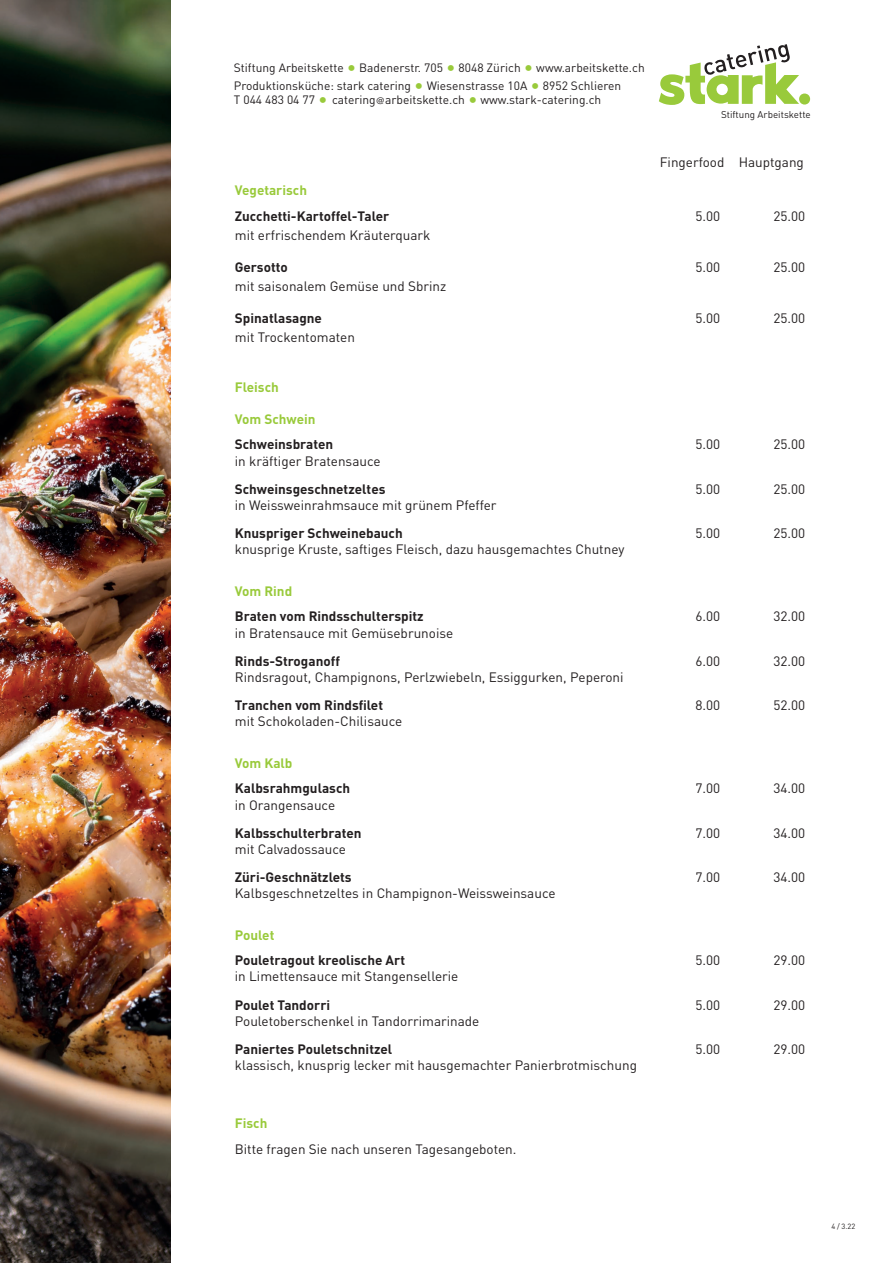
<style>
.page{position:relative;width:893px;height:1263px;background:#fff}
.page>*{position:absolute;margin:0;border:0;box-sizing:border-box;transform-origin:0 0}
.t1{font:13.5px "DIN";color:#231f20}
.t2{font:700 13.5px "DIN";color:#231f20}
.t3{font:700 13.5px "DIN";color:#99ca3b}
.t4{font:12px/18px "DIN";color:#231f20}
.t5{font:9.75px "DIN";color:#231f20}
.t6{font:7.5px "DIN";color:#231f20}
.s1{font-size:18px;color:#99ca3b}
.s2{font-family:"Helvetica";font-size:9px}
</style>
<div class="page">
<img style="left:0;top:0;width:170px;height:1263px">
<svg style="left:659px;top:44px;width:151px;height:61px"></svg>
<p class="t4" style="left:234px;top:58px;width:412px">Stiftung Arbeitskette <span class="s1">•</span> Badenerstr. 705 <span class="s1">•</span> 8048 Zürich <span class="s1">•</span> www.arbeitskette.ch<br>Produktionsküche: stark catering <span class="s1">•</span> Wiesenstrasse 10A <span class="s1">•</span> 8952 Schlieren</p>
<p class="t4" style="left:234px;top:91px;width:369px">T 044 483 04 77 <span class="s1">•</span> catering<span class="s2">@</span>arbeitskette.ch <span class="s1">•</span> www.stark-catering.ch</p>
<p class="t5" style="left:721px;top:108px;width:91px">Stiftung Arbeitskette</p>
<p class="t1" style="left:660px;top:153px;width:146px">Fingerfood Hauptgang</p>
<p class="t3" style="left:235px;top:182px;width:74px">Vegetarisch</p>
<p class="t2" style="left:235px;top:207px;width:156px">Zucchetti-Kartoffel-Taler</p>
<p class="t1" style="left:695px;top:207px;width:26px">5.00</p>
<p class="t1" style="left:773px;top:207px;width:33px">25.00</p>
<p class="t1" style="left:235px;top:227px;width:197px">mit erfrischendem Kräuterquark</p>
<p class="t2" style="left:235px;top:258px;width:55px">Gersotto</p>
<p class="t1" style="left:695px;top:258px;width:26px">5.00</p>
<p class="t1" style="left:773px;top:258px;width:33px">25.00</p>
<p class="t1" style="left:235px;top:278px;width:213px">mit saisonalem Gemüse und Sbrinz</p>
<p class="t2" style="left:235px;top:309px;width:89px">Spinatlasagne</p>
<p class="t1" style="left:695px;top:309px;width:26px">5.00</p>
<p class="t1" style="left:773px;top:309px;width:33px">25.00</p>
<p class="t1" style="left:235px;top:329px;width:122px">mit Trockentomaten</p>
<p class="t3" style="left:235px;top:378px;width:46px">Fleisch</p>
<p class="t3" style="left:235px;top:410px;width:82px">Vom Schwein</p>
<p class="t2" style="left:235px;top:436px;width:100px">Schweinsbraten</p>
<p class="t1" style="left:695px;top:436px;width:26px">5.00</p>
<p class="t1" style="left:773px;top:436px;width:33px">25.00</p>
<p class="t1" style="left:235px;top:452px;width:147px">in kräftiger Bratensauce</p>
<p class="t2" style="left:235px;top:480px;width:152px">Schweinsgeschnetzeltes</p>
<p class="t1" style="left:695px;top:480px;width:26px">5.00</p>
<p class="t1" style="left:773px;top:480px;width:33px">25.00</p>
<p class="t1" style="left:235px;top:497px;width:263px">in Weissweinrahmsauce mit grünem Pfeffer</p>
<p class="t2" style="left:235px;top:524px;width:169px">Knuspriger Schweinebauch</p>
<p class="t1" style="left:695px;top:525px;width:26px">5.00</p>
<p class="t1" style="left:773px;top:525px;width:33px">25.00</p>
<p class="t1" style="left:235px;top:541px;width:391px">knusprige Kruste, saftiges Fleisch, dazu hausgemachtes Chutney</p>
<p class="t3" style="left:235px;top:582px;width:59px">Vom Rind</p>
<p class="t2" style="left:235px;top:608px;width:190px">Braten vom Rindsschulterspitz</p>
<p class="t1" style="left:695px;top:608px;width:26px">6.00</p>
<p class="t1" style="left:773px;top:608px;width:33px">32.00</p>
<p class="t1" style="left:235px;top:624px;width:220px">in Bratensauce mit Gemüsebrunoise</p>
<p class="t2" style="left:235px;top:652px;width:107px">Rinds-Stroganoff</p>
<p class="t1" style="left:695px;top:652px;width:26px">6.00</p>
<p class="t1" style="left:773px;top:652px;width:33px">32.00</p>
<p class="t1" style="left:235px;top:669px;width:390px">Rindsragout, Champignons, Perlzwiebeln, Essiggurken, Peperoni</p>
<p class="t2" style="left:235px;top:696px;width:150px">Tranchen vom Rindsfilet</p>
<p class="t1" style="left:695px;top:697px;width:26px">8.00</p>
<p class="t1" style="left:773px;top:697px;width:33px">52.00</p>
<p class="t1" style="left:235px;top:713px;width:169px">mit Schokoladen-Chilisauce</p>
<p class="t3" style="left:235px;top:754px;width:59px">Vom Kalb</p>
<p class="t2" style="left:235px;top:780px;width:117px">Kalbsrahmgulasch</p>
<p class="t1" style="left:695px;top:780px;width:26px">7.00</p>
<p class="t1" style="left:773px;top:780px;width:33px">34.00</p>
<p class="t1" style="left:235px;top:796px;width:102px">in Orangensauce</p>
<p class="t2" style="left:235px;top:824px;width:128px">Kalbsschulterbraten</p>
<p class="t1" style="left:695px;top:824px;width:26px">7.00</p>
<p class="t1" style="left:773px;top:824px;width:33px">34.00</p>
<p class="t1" style="left:235px;top:841px;width:113px">mit Calvadossauce</p>
<p class="t2" style="left:235px;top:868px;width:118px">Züri-Geschnätzlets</p>
<p class="t1" style="left:695px;top:869px;width:26px">7.00</p>
<p class="t1" style="left:773px;top:869px;width:33px">34.00</p>
<p class="t1" style="left:235px;top:885px;width:322px">Kalbsgeschnetzeltes in Champignon-Weissweinsauce</p>
<p class="t3" style="left:235px;top:926px;width:41px">Poulet</p>
<p class="t2" style="left:235px;top:951px;width:172px">Pouletragout kreolische Art</p>
<p class="t1" style="left:695px;top:952px;width:26px">5.00</p>
<p class="t1" style="left:773px;top:952px;width:33px">29.00</p>
<p class="t1" style="left:235px;top:968px;width:225px">in Limettensauce mit Stangensellerie</p>
<p class="t2" style="left:235px;top:996px;width:97px">Poulet Tandorri</p>
<p class="t1" style="left:695px;top:996px;width:26px">5.00</p>
<p class="t1" style="left:773px;top:996px;width:33px">29.00</p>
<p class="t1" style="left:235px;top:1012px;width:246px">Pouletoberschenkel in Tandorrimarinade</p>
<p class="t2" style="left:235px;top:1040px;width:159px">Paniertes Pouletschnitzel</p>
<p class="t1" style="left:695px;top:1041px;width:26px">5.00</p>
<p class="t1" style="left:773px;top:1041px;width:33px">29.00</p>
<p class="t1" style="left:235px;top:1057px;width:404px">klassisch, knusprig lecker mit hausgemachter Panierbrotmischung</p>
<p class="t3" style="left:235px;top:1114px;width:34px">Fisch</p>
<p class="t1" style="left:235px;top:1140px;width:283px">Bitte fragen Sie nach unseren Tagesangeboten.</p>
<p class="t6" style="left:831px;top:1222px;width:26px">4 / 3.22</p>
</div>
